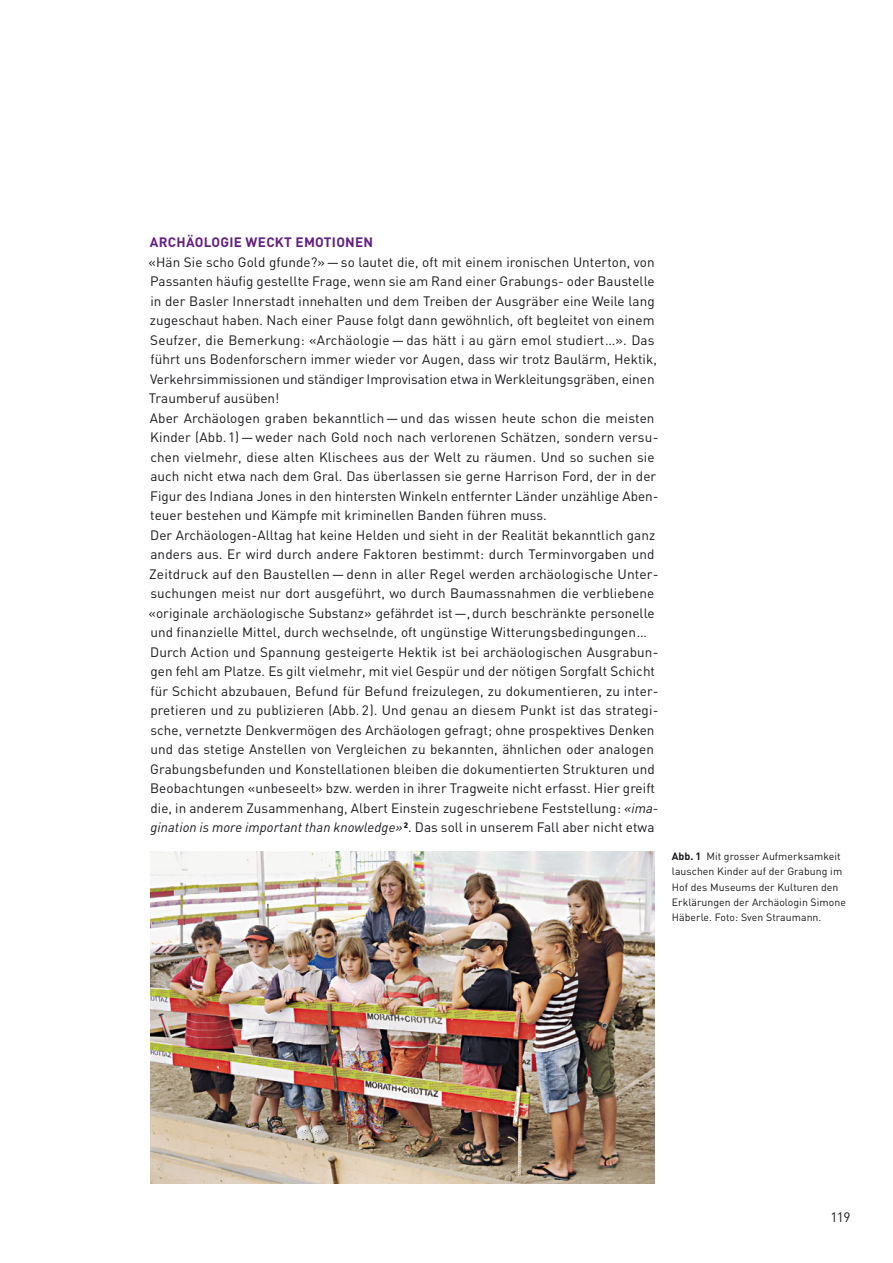
<style>
.page{position:relative;width:893px;height:1263px;background:#fff}
.page>*{position:absolute;margin:0;border:0;box-sizing:border-box;transform-origin:0 0}
.t1{font:13.5px/19.5px "DIN";letter-spacing:.005em;color:#1a171c}
.t2{font:700 13.5px "DIN";letter-spacing:.02em;color:#622181}
.t3{font:10.5px/15px "DIN";letter-spacing:.005em;color:#1a171c}
.s1{font-style:italic}
.s2{font-weight:700}
</style>
<div class="page">
<img style="left:150px;top:852px;width:505px;height:331px">
<p class="t2" style="left:150px;top:233px;width:225px">ARCHÄOLOGIE WECKT EMOTIONEN</p>
<p class="t1" style="left:149px;top:252px;width:512px">«Hän Sie scho Gold gfunde?»—so lautet die, oft mit einem ironischen Unterton, von Passanten häufig gestellte Frage, wenn sie am Rand einer Grabungs- oder Baustelle in der Basler Innerstadt innehalten und dem Treiben der Ausgräber eine Weile lang zugeschaut haben. Nach einer Pause folgt dann gewöhnlich, oft begleitet von einem Seufzer, die Bemerkung: «Archäologie — das hätt i au gärn emol studiert…». Das führt uns Bodenforschern immer wieder vor Augen, dass wir trotz Baulärm, Hektik, Verkehrsimmissionen und ständiger Improvisation etwa in Werkleitungsgräben, einen Traumberuf ausüben!<br>Aber Archäologen graben bekanntlich—und das wissen heute schon die meisten Kinder (Abb.1)—weder nach Gold noch nach verlorenen Schätzen, sondern versu&shy;chen vielmehr, diese alten Klischees aus der Welt zu räumen. Und so suchen sie auch nicht etwa nach dem Gral. Das überlassen sie gerne Harrison Ford, der in der Figur des Indiana Jones in den hintersten Winkeln entfernter Länder unzählige Aben&shy;teuer bestehen und Kämpfe mit kriminellen Banden führen muss.<br>Der Archäologen-Alltag hat keine Helden und sieht in der Realität bekanntlich ganz anders aus. Er wird durch andere Faktoren bestimmt: durch Terminvorgaben und Zeitdruck auf den Baustellen—denn in aller Regel werden archäologische Unter&shy;suchungen meist nur dort ausgeführt, wo durch Baumassnahmen die verbliebene «originale archäologische Substanz» gefährdet ist—,durch beschränkte personelle und finanzielle Mittel, durch wechselnde, oft ungünstige Witterungsbedingungen… Durch Action und Spannung gesteigerte Hektik ist bei archäologischen Ausgrabun&shy;gen fehl am Platze. Es gilt vielmehr, mit viel Gespür und der nötigen Sorgfalt Schicht für Schicht abzubauen, Befund für Befund freizulegen, zu dokumentieren, zu inter&shy;pretieren und zu publizieren (Abb. 2). Und genau an diesem Punkt ist das strategi&shy;sche, vernetzte Denkvermögen des Archäologen gefragt; ohne prospektives Denken und das stetige Anstellen von Vergleichen zu bekannten, ähnlichen oder analogen Grabungsbefunden und Konstellationen bleiben die dokumentierten Strukturen und Beobachtungen «unbeseelt» bzw. werden in ihrer Tragweite nicht erfasst. Hier greift die, in anderem Zusammenhang, Albert Einstein zugeschriebene Feststellung: <span class="s1">«ima&shy;gination is more important than knowledge»</span> <sup>2</sup>. Das soll in unserem Fall aber nicht etwa</p>
<p class="t3" style="left:672px;top:849px;width:176px"><span class="s2">ABB. 1</span> Mit grosser Aufmerksamkeit lauschen Kinder auf der Grabung im Hof des Museums der Kulturen den Erklärungen der Archäologin Simone Häberle. Foto: Sven Straumann.</p>
<p class="t1" style="left:830px;top:1207px;width:21px">119</p>
</div>
